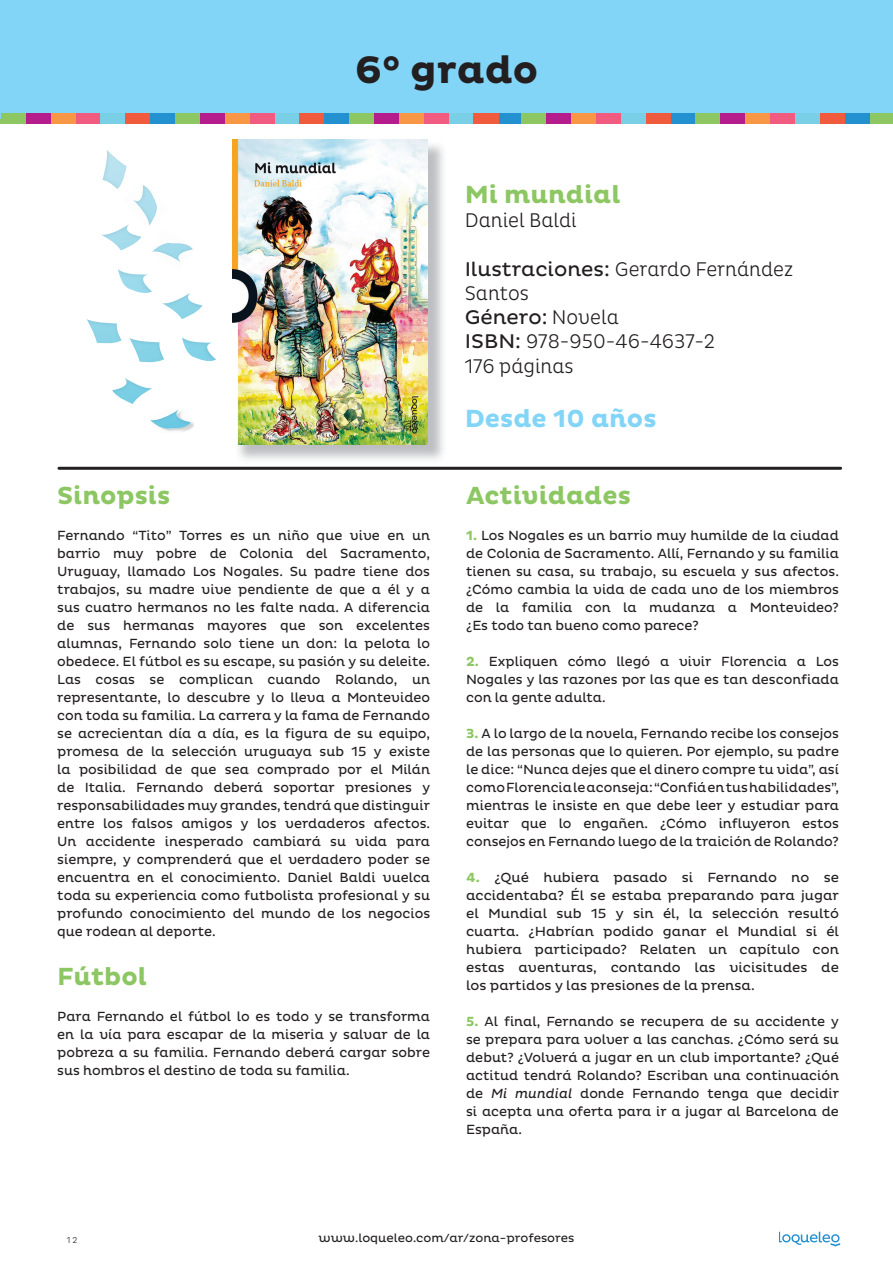
<style>
.page{position:relative;width:893px;height:1263px;background:#fff}
.page>*{position:absolute;margin:0;border:0;box-sizing:border-box;transform-origin:0 0}
.t1{font:700 39px "Pluto";color:#231f20}
.t2{font:700 25.2px "Pluto";color:#8dc763}
.t3{font:700 25.2px "Pluto";color:#82d5f7}
.t4{font:300 20.1px/24.2px "Pluto Cond";color:#231f20}
.t5{font:20.1px "Pluto";color:#231f20}
.t6{font:13.5px/18px "Pluto";color:#231f20;text-align:justify}
.t7{font:12px "Pluto";color:#231f20}
.t8{font:300 8.7px "Pluto Cond";color:#231f20}
.s1{font-family:"Pluto";font-weight:400}
.s2{font-family:"Pluto Cond";font-weight:300}
.s3{font-weight:700;color:#8dc763}
.s4{font-style:italic}
</style>
<div class="page">
<div style="left:0;top:114px;width:25px;height:10px;background:#8dc763"></div>
<svg style="left:779px;top:1232px;width:61px;height:14px"></svg>
<div style="left:0;top:0;width:893px;height:119px;background:#82d5f7"></div>
<div style="left:2px;top:114px;width:25px;height:10px;background:#8dc763"></div>
<div style="left:26px;top:114px;width:25px;height:10px;background:#b51d8c"></div>
<div style="left:51px;top:114px;width:25px;height:10px;background:#f79745"></div>
<div style="left:76px;top:114px;width:25px;height:10px;background:#f05b7f"></div>
<div style="left:101px;top:114px;width:25px;height:10px;background:#78cfe6"></div>
<div style="left:126px;top:114px;width:25px;height:10px;background:#f05b3d"></div>
<div style="left:151px;top:114px;width:25px;height:10px;background:#2390cf"></div>
<div style="left:176px;top:114px;width:25px;height:10px;background:#8dc763"></div>
<div style="left:200px;top:114px;width:25px;height:10px;background:#b51d8c"></div>
<div style="left:225px;top:114px;width:25px;height:10px;background:#f79745"></div>
<div style="left:250px;top:114px;width:25px;height:10px;background:#f05b7f"></div>
<div style="left:275px;top:114px;width:25px;height:10px;background:#78cfe6"></div>
<div style="left:300px;top:114px;width:25px;height:10px;background:#f05b3d"></div>
<div style="left:325px;top:114px;width:25px;height:10px;background:#2390cf"></div>
<div style="left:350px;top:114px;width:25px;height:10px;background:#8dc763"></div>
<div style="left:374px;top:114px;width:25px;height:10px;background:#b51d8c"></div>
<div style="left:399px;top:114px;width:25px;height:10px;background:#f79745"></div>
<div style="left:424px;top:114px;width:25px;height:10px;background:#f05b7f"></div>
<div style="left:449px;top:114px;width:25px;height:10px;background:#78cfe6"></div>
<div style="left:474px;top:114px;width:25px;height:10px;background:#f05b3d"></div>
<div style="left:499px;top:114px;width:23px;height:10px;background:#2390cf"></div>
<div style="left:522px;top:114px;width:25px;height:10px;background:#8dc763"></div>
<div style="left:547px;top:114px;width:25px;height:10px;background:#b51d8c"></div>
<div style="left:572px;top:114px;width:25px;height:10px;background:#f79745"></div>
<div style="left:596px;top:114px;width:25px;height:10px;background:#f05b7f"></div>
<div style="left:621px;top:114px;width:25px;height:10px;background:#78cfe6"></div>
<div style="left:646px;top:114px;width:25px;height:10px;background:#f05b3d"></div>
<div style="left:671px;top:114px;width:25px;height:10px;background:#2390cf"></div>
<div style="left:696px;top:114px;width:25px;height:10px;background:#8dc763"></div>
<div style="left:721px;top:114px;width:25px;height:10px;background:#b51d8c"></div>
<div style="left:746px;top:114px;width:25px;height:10px;background:#f79745"></div>
<div style="left:770px;top:114px;width:26px;height:10px;background:#f05b7f"></div>
<div style="left:795px;top:114px;width:25px;height:10px;background:#78cfe6"></div>
<div style="left:820px;top:114px;width:25px;height:10px;background:#f05b3d"></div>
<div style="left:845px;top:114px;width:25px;height:10px;background:#2390cf"></div>
<div style="left:870px;top:114px;width:23px;height:10px;background:#8dc763"></div>
<img style="left:237px;top:144px;width:206px;height:316px">
<img style="left:233px;top:139px;width:195px;height:305px">
<img style="left:182px;top:337px;width:34px;height:24px">
<img style="left:118px;top:269px;width:14px;height:15px">
<img style="left:124px;top:274px;width:28px;height:19px">
<img style="left:133px;top:185px;width:24px;height:41px">
<img style="left:166px;top:422px;width:28px;height:10px">
<img style="left:151px;top:410px;width:40px;height:20px">
<img style="left:152px;top:243px;width:41px;height:19px">
<img style="left:162px;top:293px;width:40px;height:26px">
<img style="left:112px;top:378px;width:41px;height:26px">
<img style="left:101px;top:224px;width:40px;height:26px">
<img style="left:129px;top:338px;width:35px;height:24px">
<img style="left:102px;top:150px;width:25px;height:39px">
<img style="left:87px;top:319px;width:35px;height:25px">
<hr style="left:59px;top:467px;width:782px;height:3px;background:#231f20">
<h1 class="t1" style="left:355px;top:48px;width:185px">6° grado</h1>
<h2 class="t2" style="left:57px;top:481px;width:115px">Sinopsis</h2>
<p class="t6" style="left:57px;top:527px;width:374px">Fernando “Tito” Torres es un niño que vive en un barrio muy pobre de Colonia del Sacramento, Uruguay, llamado Los Nogales. Su padre tiene dos trabajos, su madre vive pendiente de que a él y a sus cuatro hermanos no les falte nada. A diferencia de sus hermanas mayores que son excelentes alumnas, Fernando solo tiene un don: la pelota lo obedece. El fútbol es su escape, su pasión y su deleite.<br>Las cosas se complican cuando Rolando, un representante, lo descubre y lo lleva a Montevideo con toda su familia. La carrera y la fama de Fernando se acrecientan día a día, es la figura de su equipo, promesa de la selección uruguaya sub 15 y existe la posibilidad de que sea comprado por el Milán de Italia. Fernando deberá soportar presiones y responsabilidades muy grandes, tendrá que distinguir entre los falsos amigos y los verdaderos afectos.<br>Un accidente inesperado cambiará su vida para siempre, y comprenderá que el verdadero poder se encuentra en el conocimiento. Daniel Baldi vuelca toda su experiencia como futbolista profesional y su profundo conocimiento del mundo de los negocios que rodean al deporte.</p>
<h2 class="t2" style="left:57px;top:962px;width:91px">Fútbol</h2>
<p class="t6" style="left:57px;top:1007px;width:374px">Para Fernando el fútbol lo es todo y se transforma en la vía para escapar de la miseria y salvar de la pobreza a su familia. Fernando deberá cargar sobre sus hombros el destino de toda su familia.</p>
<h2 class="t2" style="left:465px;top:180px;width:157px">Mi mundial</h2>
<h3 class="t4" style="left:465px;top:209px;width:113px">Daniel Baldi</h3>
<h3 class="t4" style="left:465px;top:257px;width:330px"><span class="s1">Ilustraciones:</span> Gerardo Fernández<br>Santos</h3>
<h3 class="t5" style="left:465px;top:306px;width:155px">Género: <span class="s2">Novela</span></h3>
<h3 class="t4" style="left:465px;top:330px;width:252px"><span class="s1">ISBN:</span> 978-950-46-4637-2<br>176 páginas</h3>
<h2 class="t3" style="left:465px;top:404px;width:193px">Desde 10 años</h2>
<h2 class="t2" style="left:466px;top:481px;width:166px">Actividades</h2>
<p class="t6" style="left:466px;top:527px;width:374px"><span class="s3">1.</span> Los Nogales es un barrio muy humilde de la ciudad de Colonia de Sacramento. Allí, Fernando y su familia tienen su casa, su trabajo, su escuela y sus afectos. ¿Cómo cambia la vida de cada uno de los miembros de la familia con la mudanza a Montevideo? ¿Es todo tan bueno como parece?</p>
<p class="t6" style="left:466px;top:653px;width:374px"><span class="s3">2.</span> Expliquen cómo llegó a vivir Florencia a Los Nogales y las razones por las que es tan desconfiada con la gente adulta.</p>
<p class="t6" style="left:466px;top:725px;width:374px"><span class="s3">3.</span> A lo largo de la novela, Fernando recibe los consejos de las personas que lo quieren. Por ejemplo, su padre le dice: “Nunca dejes que el dinero compre tu vida”, así como Florencia le aconseja: “Confiá en tus habilidades”, mientras le insiste en que debe leer y estudiar para evitar que lo engañen. ¿Cómo influyeron estos consejos en Fernando luego de la traición de Rolando?</p>
<p class="t6" style="left:466px;top:869px;width:374px"><span class="s3">4.</span> ¿Qué hubiera pasado si Fernando no se accidentaba? Él se estaba preparando para jugar el Mundial sub 15 y sin él, la selección resultó cuarta. ¿Habrían podido ganar el Mundial si él hubiera participado? Relaten un capítulo con estas aventuras, contando las vicisitudes de los partidos y las presiones de la prensa.</p>
<p class="t6" style="left:466px;top:1013px;width:374px"><span class="s3">5.</span> Al final, Fernando se recupera de su accidente y se prepara para volver a las canchas. ¿Cómo será su debut? ¿Volverá a jugar en un club importante? ¿Qué actitud tendrá Rolando? Escriban una continuación de <span class="s4">Mi mundial</span> donde Fernando tenga que decidir si acepta una oferta para ir a jugar al Barcelona de España.</p>
<p class="t8" style="left:67px;top:1235px;width:12px">12</p>
<p class="t7" style="left:319px;top:1231px;width:257px">www.loqueleo.com/ar/zona-profesores</p>
</div>
